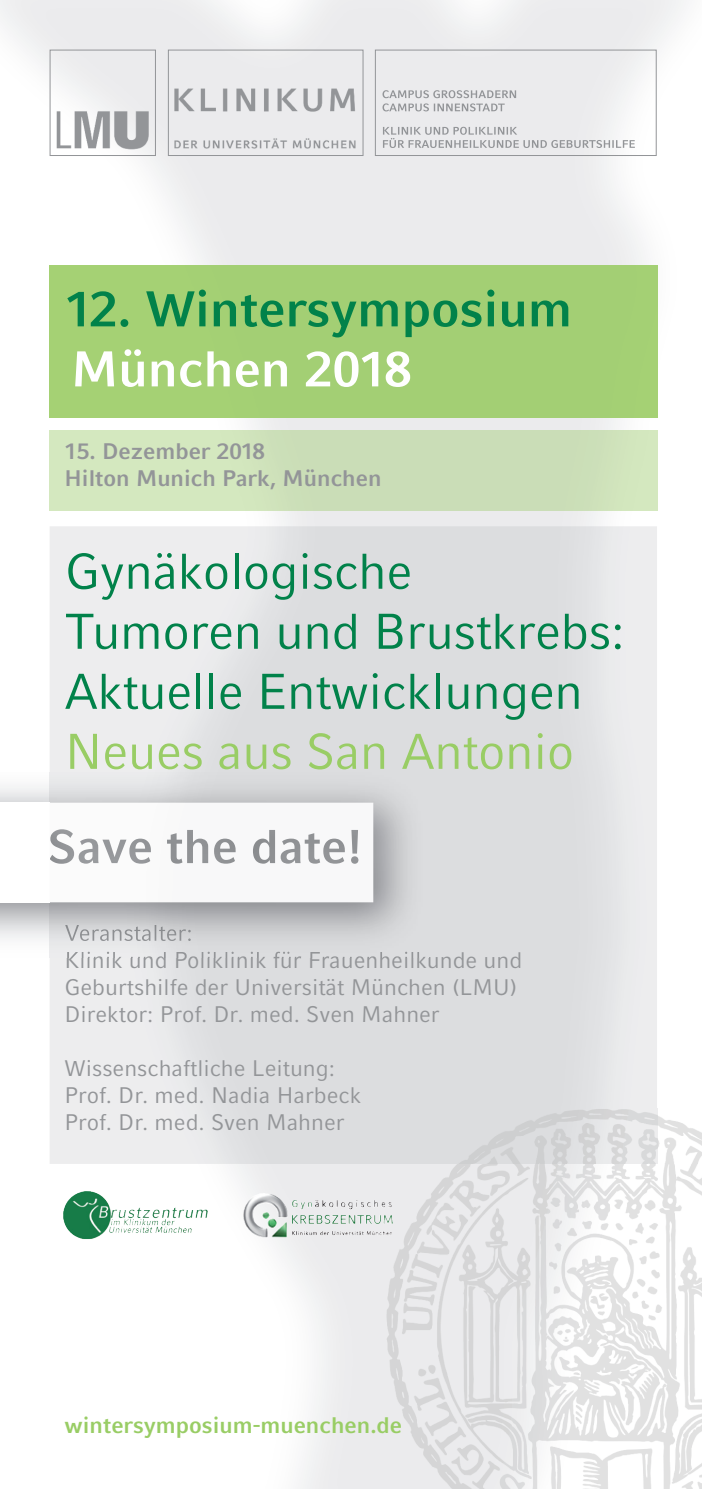
<style>
.page{position:relative;width:702px;height:1489px;background:#fff}
.page>*{position:absolute;margin:0;border:0;box-sizing:border-box;transform-origin:0 0}
.t1{font:50px/60px "LMU Compatil Fact";letter-spacing:-.01em;color:#01824a}
.t2{font:700 50px "LMU Compatil Fact";color:#01824a}
.t3{font:50px "LMU Compatil Fact";letter-spacing:-.01em;color:#99cd65}
.t4{font:700 50px "LMU Compatil Fact";color:#fff}
.t5{font:22.5px/27px "LMU Compatil Fact";color:#939598}
.t6{font:700 22.5px/27px "LMU Compatil Fact";color:#939598}
.t7{font:700 22.5px "LMU Compatil Fact";color:#99cd65}
</style>
<div class="page">
<img style="left:0;top:0;width:684px;height:1488px">
<div style="left:50px;top:265px;width:607px;height:153px;background:#a3cf74"></div>
<img style="left:50px;top:430px;width:607px;height:81px">
<img style="left:50px;top:526px;width:607px;height:637px">
<img style="left:385px;top:1108px;width:317px;height:380px">
<img style="left:137px;top:1192px;width:151px;height:26px">
<img style="left:171px;top:54px;width:187px;height:99px">
<img style="left:53px;top:53px;width:99px;height:99px">
<svg style="left:383px;top:127px;width:252px;height:21px;background:#d8d9db"></svg>
<svg style="left:382px;top:90px;width:134px;height:21px;background:#d1d2d4"></svg>
<div style="left:375px;top:50px;width:281px;height:106px;border:1px solid #939598"></div>
<div style="left:50px;top:50px;width:106px;height:106px;border:1px solid #939598"></div>
<div style="left:168px;top:50px;width:195px;height:106px;border:1px solid #939598"></div>
<img style="left:0;top:772px;width:428px;height:185px">
<img style="left:65px;top:924px;width:76px;height:16px">
<img style="left:67px;top:951px;width:136px;height:6px">
<img style="left:0;top:802px;width:50px;height:100px">
<img style="left:50px;top:829px;width:158px;height:34px">
<h1 class="t2" style="left:65px;top:279px;width:509px">12. Wintersymposium</h1>
<h1 class="t4" style="left:71px;top:339px;width:342px">München 2018</h1>
<p class="t6" style="left:65px;top:437px;width:318px">15. Dezember 2018<br>Hilton Munich Park, München</p>
<h1 class="t1" style="left:65px;top:541px;width:561px">Gynäkologische<br>Tumoren und Brustkrebs:<br>Aktuelle Entwicklungen</h1>
<h1 class="t3" style="left:65px;top:722px;width:511px">Neues aus San Antonio</h1>
<p class="t5" style="left:65px;top:946px;width:459px">Klinik und Poliklinik für Frauenheilkunde und<br>Geburtshilfe der Universität München (LMU)<br>Direktor: Prof. Dr. med. Sven Mahner</p>
<p class="t5" style="left:65px;top:1054px;width:298px">Wissenschaftliche Leitung:<br>Prof. Dr. med. Nadia Harbeck<br>Prof. Dr. med. Sven Mahner</p>
<p class="t7" style="left:65px;top:1411px;width:339px">wintersymposium-muenchen.de</p>
</div>
